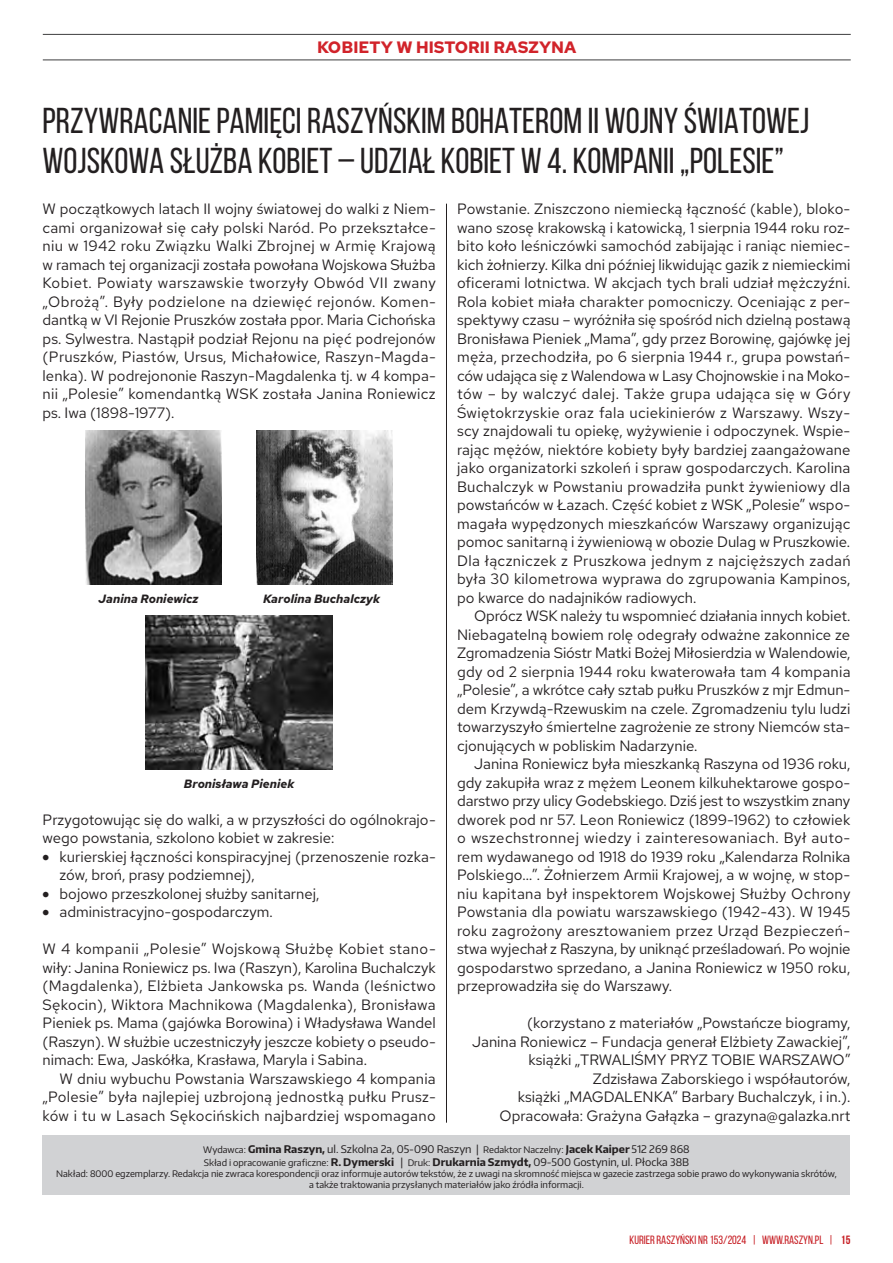
<style>
.page{position:relative;width:893px;height:1263px;background:#fff}
.page>*{position:absolute;margin:0;border:0;box-sizing:border-box;transform-origin:0 0}
._01_tytul{font:36px "Bebas Neue";color:#231f20}
.t1{font:700 16.5px "Red Hat Text";color:#d1232a}
._03_tekst{font:15px/18.5px "Red Hat Text";color:#231f20;text-align:justify}
._03_tekst-2{font:italic 700 12px "Red Hat Text";color:#231f20}
.t2{font:12px "Bebas Neue";color:#c61c22}
.t3{font:10.5px "Encode Sans";color:#231f20}
.t4{font:9px "Encode Sans";color:#231f20}
.s1{font-size:9px}
.s2{font-weight:700}
.s3{font-weight:700;font-size:10.5px}
.s4{font-size:10.5px}
.s5{font-family:"Aleo"}
</style>
<div class="page">
<hr style="left:43px;top:34px;width:808px;height:1px;background:#3e3e3f">
<hr style="left:43px;top:60px;width:808px;height:1px;background:#3e3e3f">
<img style="left:86px;top:431px;width:136px;height:153px">
<img style="left:257px;top:431px;width:136px;height:153px">
<img style="left:146px;top:616px;width:187px;height:153px">
<hr style="left:446px;top:204px;width:1px;height:919px;background:#231f20">
<div style="left:43px;top:1135px;width:807px;height:60px;background:#d1d2d4"></div>
<p class="t1" style="left:317px;top:36px;width:261px">KOBIETY W HISTORII RASZYNA</p>
<p class="_01_tytul" style="left:43px;top:101px;width:768px">PRZYWRACANIE PAMIĘCI RASZYŃSKIM BOHATEROM II WOJNY ŚWIATOWEJ</p>
<p class="_01_tytul" style="left:43px;top:141px;width:743px">WOJSKOWA SŁUŻBA KOBIET – UDZIAŁ KOBIET W 4. KOMPANII „POLESIE”</p>
<p class="_03_tekst" style="left:43px;top:199px;width:395px">W początkowych latach II wojny światowej do walki z Niem&shy;cami organizował się cały polski Naród. Po przekształce&shy;niu w 1942 roku Związku Walki Zbrojnej w Armię Krajową w ramach tej organizacji została powołana Wojskowa Służba Kobiet. Powiaty warszawskie tworzyły Obwód VII zwany „Obrożą”. Były podzielone na dziewięć rejonów. Komen&shy;dantką w VI Rejonie Pruszków została ppor. Maria Cichońska ps. Sylwestra. Nastąpił podział Rejonu na pięć podrejonów (Pruszków, Piastów, Ursus, Michałowice, Raszyn-Magda&shy;lenka). W podrejononie Raszyn-Magdalenka tj. w 4 kompa&shy;nii „Polesie” komendantką WSK została Janina Roniewicz ps. Iwa (1898-1977).</p>
<p class="_03_tekst" style="left:457px;top:199px;width:395px">Powstanie. Zniszczono niemiecką łączność (kable), bloko&shy;wano szosę krakowską i katowicką, 1 sierpnia 1944 roku roz&shy;bito koło leśniczówki samochód zabijając i raniąc niemiec&shy;kich żołnierzy. Kilka dni później likwidując gazik z niemieckimi oficerami lotnictwa. W akcjach tych brali udział mężczyźni.<br>Rola kobiet miała charakter pomocniczy. Oceniając z per&shy;spektywy czasu – wyróżniła się spośród nich dzielną postawą Bronisława Pieniek „Mama”, gdy przez Borowinę, gajówkę jej męża, przechodziła, po 6 sierpnia 1944 r., grupa powstań&shy;ców udająca się z Walendowa w Lasy Chojnowskie i na Moko&shy;tów – by walczyć dalej. Także grupa udająca się w Góry Świętokrzyskie oraz fala uciekinierów z Warszawy. Wszy&shy;scy znajdowali tu opiekę, wyżywienie i odpoczynek. Wspie&shy;rając mężów, niektóre kobiety były bardziej zaangażowane jako organizatorki szkoleń i spraw gospodarczych. Karolina Buchalczyk w Powstaniu prowadziła punkt żywieniowy dla powstańców w Łazach. Część kobiet z WSK „Polesie” wspo&shy;magała wypędzonych mieszkańców Warszawy organizując pomoc sanitarną i żywieniową w obozie Dulag w Pruszkowie.<br>Dla łączniczek z Pruszkowa jednym z najcięższych zadań była 30 kilometrowa wyprawa do zgrupowania Kampinos, po kwarce do nadajników radiowych.</p>
<p class="_03_tekst" style="left:457px;top:606px;width:395px;text-indent:17px">Oprócz WSK należy tu wspomnieć działania innych kobiet.<br>Niebagatelną bowiem rolę odegrały odważne zakonnice ze Zgromadzenia Sióstr Matki Bożej Miłosierdzia w Walendowie, gdy od 2 sierpnia 1944 roku kwaterowała tam 4 kompania „Polesie”, a wkrótce cały sztab pułku Pruszków z mjr Edmun&shy;dem Krzywdą-Rzewuskim na czele. Zgromadzeniu tylu ludzi towarzyszyło śmiertelne zagrożenie ze strony Niemców sta&shy;cjonujących w pobliskim Nadarzynie.</p>
<p class="_03_tekst" style="left:457px;top:754px;width:395px;text-indent:17px">Janina Roniewicz była mieszkanką Raszyna od 1936 roku, gdy zakupiła wraz z mężem Leonem kilkuhektarowe gospo&shy;darstwo przy ulicy Godebskiego. Dziś jest to wszystkim znany dworek pod nr 57. Leon Roniewicz (1899-1962) to człowiek o wszechstronnej wiedzy i zainteresowaniach. Był auto&shy;rem wydawanego od 1918 do 1939 roku „Kalendarza Rolnika Polskiego…”. Żołnierzem Armii Krajowej, a w wojnę, w stop&shy;niu kapitana był inspektorem Wojskowej Służby Ochrony Powstania dla powiatu warszawskiego (1942-43). W 1945 roku zagrożony aresztowaniem przez Urząd Bezpieczeń&shy;stwa wyjechał z Raszyna, by uniknąć prześladowań. Po wojnie gospodarstwo sprzedano, a Janina Roniewicz w 1950 roku, przeprowadziła się do Warszawy.</p>
<p class="_03_tekst" style="left:527px;top:1013px;width:325px">(korzystano z materiałów „Powstańcze biogramy,</p>
<p class="_03_tekst" style="left:472px;top:1032px;width:380px;text-align:right">Janina Roniewicz – Fundacja generał Elżbiety Zawackiej”, książki „TRWALIŚMY PRYZ TOBIE WARSZAWO”</p>
<p class="_03_tekst" style="left:593px;top:1069px;width:259px">Zdzisława Zaborskiego i współautorów,</p>
<p class="_03_tekst" style="left:518px;top:1087px;width:334px">książki „MAGDALENKA” Barbary Buchalczyk, i in.).</p>
<p class="_03_tekst" style="left:500px;top:1106px;width:352px">Opracowała: Grażyna Gałązka – grazyna@galazka.nrt</p>
<p class="t3" style="left:203px;top:1143px;width:488px"><span class="s1">Wydawca:</span> <span class="s2">Gmina Raszyn,</span> ul. Szkolna 2a, 05-090 Raszyn | <span class="s1">Redaktor Naczelny:</span> <span class="s2">Jacek Kaiper</span> 512 269 868</p>
<p class="t4" style="left:204px;top:1157px;width:487px">Skład i opracowanie graficzne: <span class="s3">R. Dymerski</span> <span class="s4">|</span> Druk: <span class="s3">Drukarnia Szmydt,</span> <span class="s4">09-500 Gostynin, ul. Płocka 38B</span></p>
<p class="t4" style="left:56px;top:1167px;width:782px">Nakład: 8000 egzemplarzy. Redakcja nie zwraca korespondencji oraz informuje autorów tekstów, że z uwagi na skromność miejsca w gazecie zastrzega sobie prawo do wykonywania skrótów,</p>
<p class="t4" style="left:309px;top:1178px;width:276px">a także traktowania przysłanych materiałów jako źródła informacji.</p>
<p class="_03_tekst-2" style="left:98px;top:590px;width:102px">Janina Roniewicz</p>
<p class="_03_tekst-2" style="left:263px;top:590px;width:119px">Karolina Buchalczyk</p>
<p class="_03_tekst-2" style="left:184px;top:775px;width:112px">Bronisława Pieniek</p>
<p class="_03_tekst" style="left:43px;top:810px;width:395px">Przygotowując się do walki, a w przyszłości do ogólnokrajo&shy;wego powstania, szkolono kobiet w zakresie:</p>
<p class="_03_tekst" style="left:60px;top:847px;width:378px;text-indent:-17px"><span class="s5">•</span> kurierskiej łączności konspiracyjnej (przenoszenie rozka&shy;zów, broń, prasy podziemnej),</p>
<p class="_03_tekst" style="left:43px;top:884px;width:278px"><span class="s5">•</span> bojowo przeszkolonej służby sanitarnej,</p>
<p class="_03_tekst" style="left:43px;top:902px;width:232px"><span class="s5">•</span> administracyjno-gospodarczym.</p>
<p class="_03_tekst" style="left:43px;top:939px;width:395px">W 4 kompanii „Polesie” Wojskową Służbę Kobiet stano&shy;wiły: Janina Roniewicz ps. Iwa (Raszyn), Karolina Buchalczyk (Magdalenka), Elżbieta Jankowska ps. Wanda (leśnictwo Sękocin), Wiktora Machnikowa (Magdalenka), Bronisława Pieniek ps. Mama (gajówka Borowina) i Władysława Wandel (Raszyn). W służbie uczestniczyły jeszcze kobiety o pseudo&shy;nimach: Ewa, Jaskółka, Krasława, Maryla i Sabina.</p>
<p class="_03_tekst" style="left:43px;top:1069px;width:395px;text-indent:17px">W dniu wybuchu Powstania Warszawskiego 4 kompania „Polesie” była najlepiej uzbrojoną jednostką pułku Prusz&shy;ków i tu w Lasach Sękocińskich najbardziej wspomagano</p>
<p class="t2" style="left:629px;top:1233px;width:222px">KURIER RASZYŃSKI NR 153/2024 | WWW.RASZYN.PL | <span class="s2">15</span></p>
</div>
